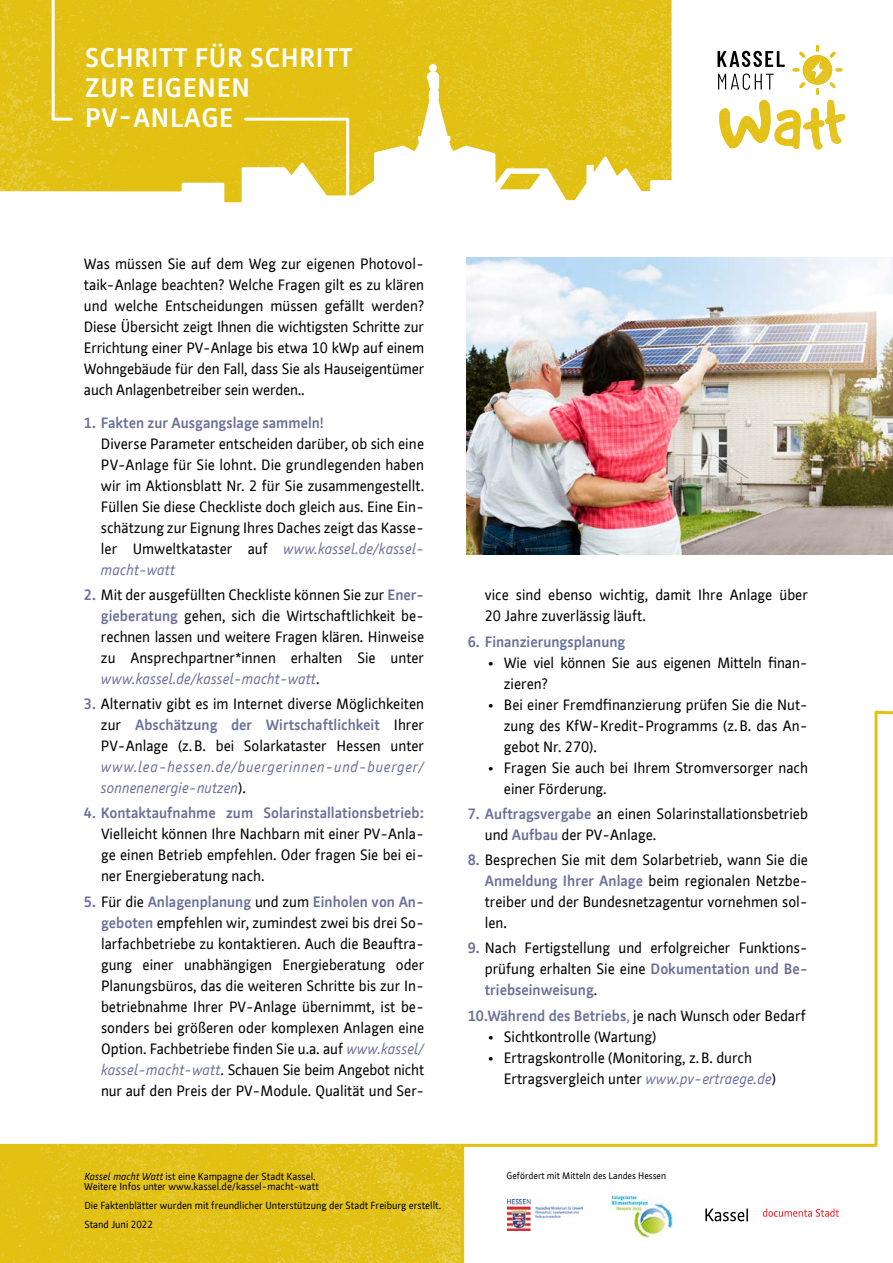
<style>
.page{position:relative;width:893px;height:1263px;background:#fff}
.page>*{position:absolute;margin:0;border:0;box-sizing:border-box;transform-origin:0 0}
.t1{font:700 25.5px/30px "Kassel";letter-spacing:.03em;color:#fff}
.t2{font:14.25px/21px "Kassel";color:#000;text-align:justify}
.t3{font:700 14.25px "Kassel";color:#6b719b}
.t4{font:italic 14.25px/21px "Kassel";letter-spacing:.04em;color:#6b719b}
.t5{font:9.75px/19px "Kassel";color:#000}
.t6{font:9px "Kassel";color:#000}
.s1{font-style:italic;color:#6b719b}
.s2{font-weight:700;color:#6b719b}
.s3{font-style:normal;color:#000}
.s4{color:#6b719b}
.s5{font-style:italic}
</style>
<div class="page">
<svg style="left:0;top:0;width:672px;height:203px;background:#e4c62a"></svg>
<div style="left:429px;top:64px;width:8px;height:8px;border:3px solid #fff;border-radius:50%"></div>
<svg style="left:717px;top:45px;width:128px;height:89px"></svg>
<svg style="left:50px;top:0;width:24px;height:122px;background:#e6c936"></svg>
<svg style="left:243px;top:116px;width:108px;height:87px"></svg>
<svg style="left:0;top:1143px;width:459px;height:120px;background:#e2c21b"></svg>
<img style="left:459px;top:134px;width:434px;height:1129px">
<svg style="left:705px;top:1208px;width:43px;height:13px"></svg>
<svg style="left:763px;top:1208px;width:76px;height:9px"></svg>
<img style="left:507px;top:1200px;width:76px;height:30px">
<img style="left:610px;top:1193px;width:69px;height:48px">
<h1 class="t1" style="left:85px;top:42px;width:269px">Schritt für Schritt zur eigenen<br>PV-Anlage</h1>
<p class="t2" style="left:84px;top:253px;width:342px">Was müssen Sie auf dem Weg zur eigenen Photovol&shy;taik-Anlage beachten? Welche Fragen gilt es zu klären und welche Entscheidungen müssen gefällt werden?<br>Diese Übersicht zeigt Ihnen die wichtigsten Schritte zur Errichtung einer PV-Anlage bis etwa 10 kWp auf einem Wohngebäude für den Fall, dass Sie als Hauseigentümer auch Anlagenbetreiber sein werden..</p>
<p class="t3" style="left:84px;top:412px;width:241px">1. Fakten zur Ausgangslage sammeln!</p>
<p class="t2" style="left:101px;top:433px;width:325px">Diverse Parameter entscheiden darüber, ob sich eine PV-Anlage für Sie lohnt. Die grundlegenden haben wir im Aktionsblatt Nr. 2 für Sie zusammengestellt.<br>Füllen Sie diese Checkliste doch gleich aus. Eine Ein&shy;schätzung zur Eignung Ihres Daches zeigt das Kasse&shy;ler Umweltkataster auf <span class="s1">www.kassel.de/kassel&shy;macht-watt</span></p>
<p class="t2" style="left:101px;top:584px;width:325px;text-indent:-17px"><span class="s2">2.</span> Mit der ausgefüllten Checkliste können Sie zur <span class="s2">Ener&shy;gieberatung</span> gehen, sich die Wirtschaftlichkeit be&shy;rechnen lassen und weitere Fragen klären. Hinweise zu Ansprechpartner*innen erhalten Sie unter <span class="s1">www.kassel.de/kassel-macht-watt</span>.</p>
<p class="t2" style="left:101px;top:693px;width:325px;text-indent:-17px"><span class="s2">3.</span> Alternativ gibt es im Internet diverse Möglichkeiten zur <span class="s2">Abschätzung der Wirtschaftlichkeit</span> Ihrer PV-Anlage (z.B. bei Solarkataster Hessen unter</p>
<p class="t4" style="left:101px;top:756px;width:325px">www.lea-hessen.de/buergerinnen-und-buerger/ sonnenenergie-nutzen<span class="s3">).</span></p>
<p class="t3" style="left:84px;top:803px;width:342px">4. Kontaktaufnahme zum Solarinstallationsbetrieb:</p>
<p class="t2" style="left:101px;top:823px;width:325px">Vielleicht können Ihre Nachbarn mit einer PV-Anla&shy;ge einen Betrieb empfehlen. Oder fragen Sie bei ei&shy;ner Energieberatung nach.</p>
<p class="t2" style="left:101px;top:891px;width:325px;text-indent:-17px"><span class="s2">5.</span> Für die <span class="s2">Anlagenplanung</span> und zum <span class="s2">Einholen von An&shy;geboten</span> empfehlen wir, zumindest zwei bis drei So&shy;larfachbetriebe zu kontaktieren. Auch die Beauftra&shy;gung einer unabhängigen Energieberatung oder Planungsbüros, das die weiteren Schritte bis zur In&shy;betriebnahme Ihrer PV-Anlage übernimmt, ist be&shy;sonders bei größeren oder komplexen Anlagen eine Option. Fachbetriebe finden Sie u.a. auf <span class="s1">www.kassel/ kassel-macht-watt</span>. Schauen Sie beim Angebot nicht nur auf den Preis der PV-Module. Qualität und Ser-</p>
<p class="t2" style="left:485px;top:584px;width:325px">vice sind ebenso wichtig, damit Ihre Anlage über<br>20 Jahre zuverlässig läuft.</p>
<p class="t3" style="left:468px;top:631px;width:159px">6. Finanzierungsplanung</p>
<p class="t2" style="left:504px;top:652px;width:306px;text-indent:-17px">• Wie viel können Sie aus eigenen Mitteln finan&shy;zieren?</p>
<p class="t2" style="left:504px;top:694px;width:306px;text-indent:-17px">• Bei einer Fremdfinanzierung prüfen Sie die Nut&shy;zung des KfW-Kredit-Programms (z.B. das An&shy;gebot Nr. 270).</p>
<p class="t2" style="left:504px;top:757px;width:306px;text-indent:-17px">• Fragen Sie auch bei Ihrem Stromversorger nach einer Förderung.</p>
<p class="t2" style="left:485px;top:803px;width:325px;text-indent:-17px"><span class="s2">7. Auftragsvergabe</span> an einen Solarinstallationsbetrieb und <span class="s2">Aufbau</span> der PV-Anlage.</p>
<p class="t2" style="left:485px;top:849px;width:325px;text-indent:-17px"><span class="s2">8.</span> Besprechen Sie mit dem Solarbetrieb, wann Sie die <span class="s2">Anmeldung Ihrer Anlage</span> beim regionalen Netzbe&shy;treiber und der Bundesnetzagentur vornehmen sol&shy;len.</p>
<p class="t2" style="left:485px;top:937px;width:325px;text-align:left;text-indent:-17px"><span class="s2">9.</span> Nach Fertigstellung und erfolgreicher Funktions&shy;prüfung erhalten Sie eine <span class="s2">Dokumentation und Be&shy;triebseinweisung</span>.</p>
<p class="t2" style="left:468px;top:1005px;width:339px"><span class="s2">10.Während des Betriebs</span><span class="s4">,</span> je nach Wunsch oder Bedarf</p>
<p class="t2" style="left:487px;top:1026px;width:171px">• Sichtkontrolle (Wartung)</p>
<p class="t2" style="left:504px;top:1047px;width:274px;text-indent:-17px">• Ertragskontrolle (Monitoring, z.B. durch<br>Ertragsvergleich unter <span class="s1">www.pv-ertraege.de</span>)</p>
<p class="t5" style="left:84px;top:1166px;width:233px"><span class="s5">Kassel macht Watt</span> ist eine Kampagne der Stadt Kassel.</p>
<p class="t6" style="left:507px;top:1169px;width:161px">Gefördert mit Mitteln des Landes Hessen</p>
<p class="t5" style="left:84px;top:1177px;width:358px">Weitere Infos unter www.kassel.de/kassel-macht-watt<br>Die Faktenblätter wurden mit freundlicher Unterstützung der Stadt Freiburg erstellt.<br>Stand Juni 2022</p>
</div>
